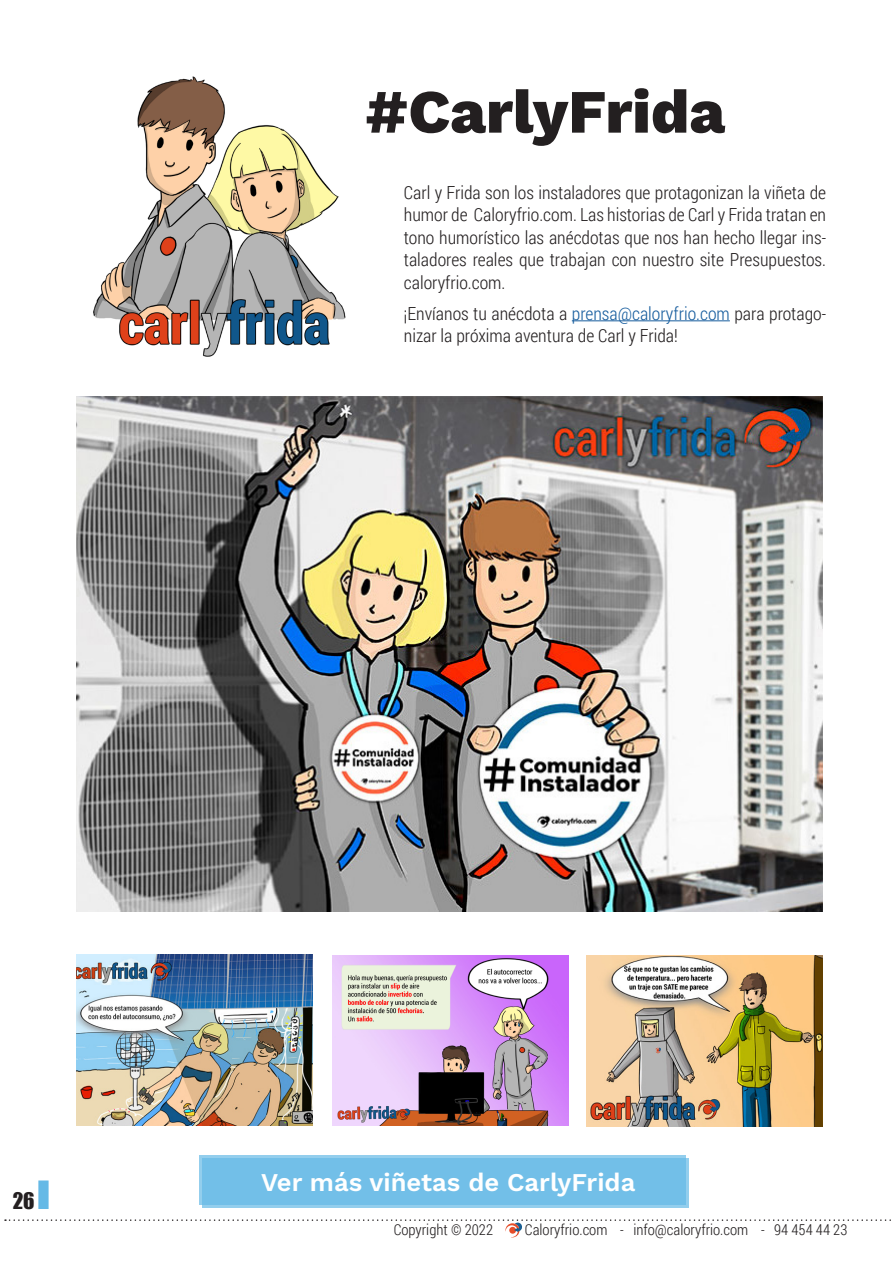
<style>
.page{position:relative;width:893px;height:1263px;background:#fff}
.page>*{position:absolute;margin:0;border:0;box-sizing:border-box;transform-origin:0 0}
.t1{font:800 61.5px "Work Sans";color:#231f20}
.t2{font:600 25.65px "Work Sans";color:#fff}
.t3{font:21px "Impact";color:#231f20}
.t4{font:300 18px/22.5px "Roboto Condensed";color:#231f20;text-align:justify}
.t5{font:300 15px "Roboto Condensed";color:#231f20}
.s1{color:#175d9e}
</style>
<div class="page">
<svg style="left:38px;top:1180px;width:11px;height:29px"></svg>
<svg style="left:5px;top:1219px;width:886px;height:18px"></svg>
<img style="left:93px;top:76px;width:253px;height:281px">
<hr style="left:572px;top:320px;width:158px;height:1px;background:#175d9e">
<img style="left:76px;top:955px;width:236px;height:170px">
<img style="left:333px;top:955px;width:236px;height:170px">
<img style="left:587px;top:956px;width:236px;height:170px">
<img style="left:76px;top:396px;width:747px;height:515px">
<div style="left:202px;top:1158px;width:487px;height:50px;background:#93ceed"></div>
<div style="left:199px;top:1155px;width:487px;height:50px;background:#72bfe8"></div>
<p class="t1" style="left:365px;top:65px;width:362px">#CarlyFrida</p>
<p class="t4" style="left:404px;top:180px;width:424px">Carl y Frida son los instaladores que protagonizan la viñeta de humor de Caloryfrio.com. Las historias de Carl y Frida tratan en tono humorístico las anécdotas que nos han hecho llegar ins&shy;taladores reales que trabajan con nuestro site Presupuestos. caloryfrio.com.</p>
<p class="t4" style="left:404px;top:301px;width:424px">¡Envíanos tu anécdota a <span class="s1">prensa@caloryfrio.com</span> para protago&shy;nizar la próxima aventura de Carl y Frida!</p>
<p class="t3" style="left:13px;top:1184px;width:23px">26</p>
<p class="t2" style="left:261px;top:1162px;width:376px">Ver más viñetas de CarlyFrida</p>
<p class="t5" style="left:394px;top:1219px;width:101px">Copyright © 2022</p>
<p class="t5" style="left:525px;top:1219px;width:324px">Caloryfrio.com - info@caloryfrio.com - 94 454 44 23</p>
</div>
